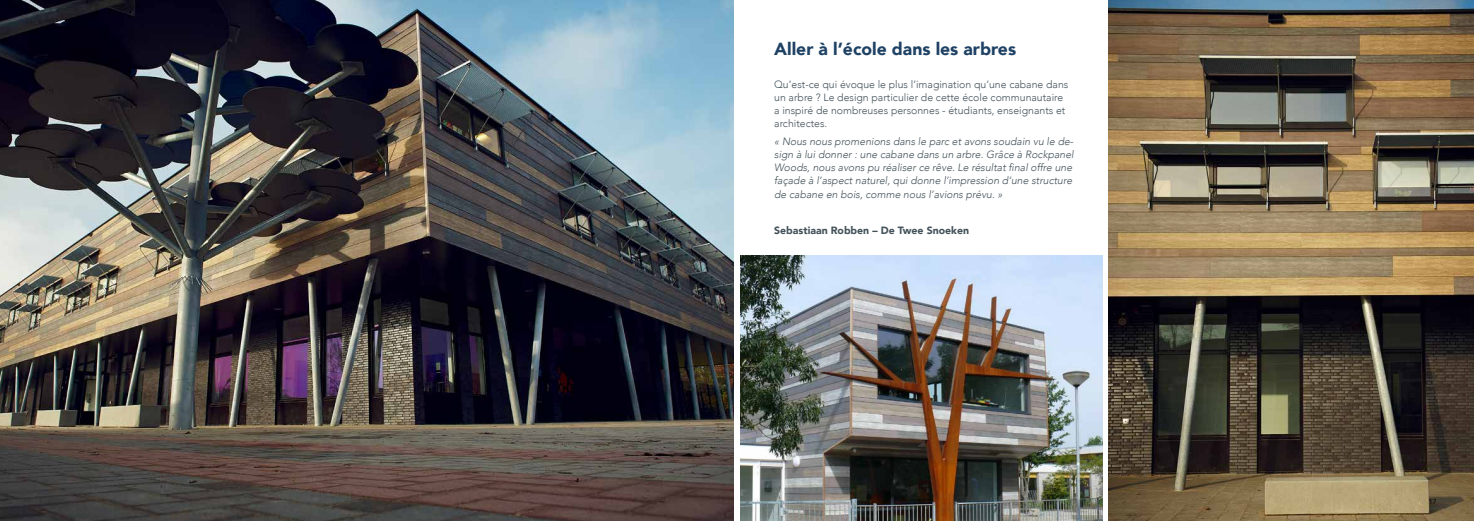
<style>
.page{position:relative;width:1474px;height:521px;background:#fff}
.page>*{position:absolute;margin:0;border:0;box-sizing:border-box;transform-origin:0 0}
.t1{font:900 17.5px "Avenir";color:#1e4164}
.t2{font:italic 300 10.5px/13.1px "Avenir";color:#43525a}
.t3{font:300 10.5px/13.1px "Avenir";color:#43525a}
.t4{font:900 10.5px "Avenir";color:#43525a}
.t5{font:7px "Avenir";color:#000}
</style>
<div class="page">
<img style="left:0;top:0;width:734px;height:521px">
<img style="left:740px;top:256px;width:362px;height:265px">
<img style="left:1108px;top:0;width:365px;height:521px">
<h1 class="t1" style="left:774px;top:34px;width:243px">Aller à l’école dans les arbres</h1>
<p class="t3" style="left:774px;top:77px;width:295px">Qu’est-ce qui évoque le plus l’imagination qu’une cabane dans un arbre ? Le design particulier de cette école communautaire a inspiré de nombreuses personnes - étudiants, enseignants et architectes.</p>
<p class="t2" style="left:774px;top:135px;width:301px">« Nous nous promenions dans le parc et avons soudain vu le de&shy;sign à lui donner : une cabane dans un arbre. Grâce à Rockpanel Woods, nous avons pu réaliser ce rêve. Le résultat final offre une façade à l’aspect naturel, qui donne l’impression d’une structure de cabane en bois, comme nous l’avions prévu. »</p>
<p class="t4" style="left:774px;top:221px;width:196px">Sebastiaan Robben – De Twee Snoeken</p>
<p class="t5" style="left:1428px;top:497px;width:9px">17</p>
</div>
